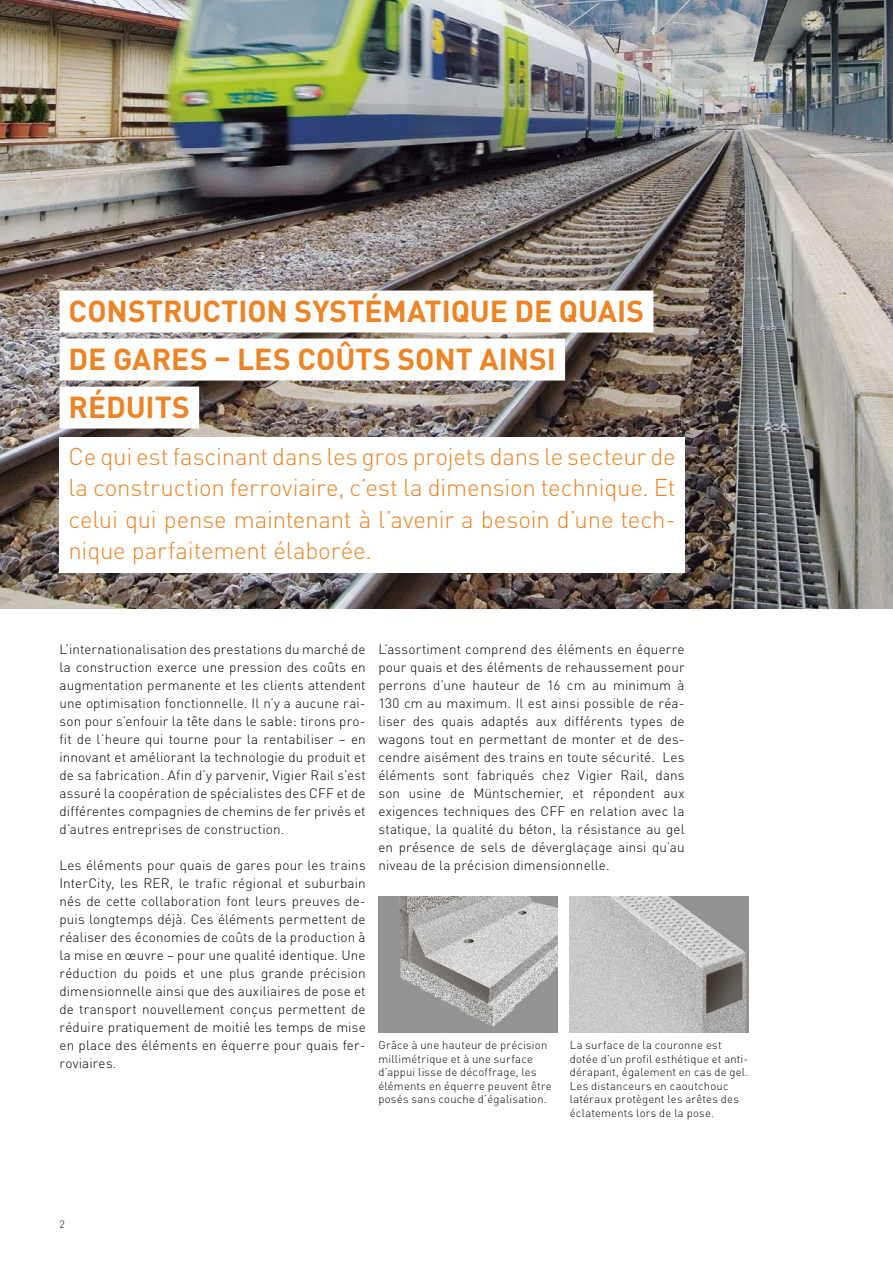
<style>
.page{position:relative;width:893px;height:1263px;background:#fff}
.page>*{position:absolute;margin:0;border:0;box-sizing:border-box;transform-origin:0 0}
.t1{font:700 30px/48px "DIN Pro";color:#ec8426}
.t2{font:300 24px/31.5px "DIN Pro";letter-spacing:-.01em;color:#ec8426;text-align:justify}
.t3{font:300 13.5px/18px "DIN Pro";letter-spacing:.01em;color:#000;text-align:justify}
.t4{font:300 11.25px/13.5px "DIN Pro";letter-spacing:.02em;color:#000}
.t5{font:300 10.5px "DIN Pro";color:#000}
</style>
<div class="page">
<img style="left:378px;top:897px;width:179px;height:135px">
<img style="left:570px;top:897px;width:178px;height:135px">
<img style="left:0;top:0;width:893px;height:609px">
<div style="left:60px;top:291px;width:593px;height:42px;background:#fff"></div>
<div style="left:60px;top:339px;width:505px;height:42px;background:#fff"></div>
<div style="left:60px;top:387px;width:139px;height:42px;background:#fff"></div>
<div style="left:60px;top:438px;width:625px;height:135px;background:#fff"></div>
<h1 class="t1" style="left:69px;top:284px;width:577px">CONSTRUCTION SYSTÉMATIQUE DE QUAIS<br>DE GARES – LES COÛTS SONT AINSI<br>RÉDUITS</h1>
<h2 class="t2" style="left:68px;top:438px;width:609px">Ce qui est fascinant dans les gros projets dans le secteur de la construction ferroviaire, c’est la dimension technique. Et celui qui pense maintenant à l’avenir a besoin d’une tech&shy;nique parfaitement élaborée.</h2>
<p class="t3" style="left:60px;top:638px;width:308px">L’internationalisation des prestations du marché de la construction exerce une pression des coûts en augmentation permanente et les clients attendent une optimisation fonctionnelle. Il n’y a aucune rai&shy;son pour s’enfouir la tête dans le sable: tirons pro&shy;fit de l’heure qui tourne pour la rentabiliser – en innovant et améliorant la technologie du produit et de sa fabrication. Afin d’y parvenir, Vigier Rail s’est assuré la coopération de spécialistes des CFF et de différentes compagnies de chemins de fer privés et d’autres entreprises de construction.</p>
<p class="t3" style="left:60px;top:854px;width:308px">Les éléments pour quais de gares pour les trains InterCity, les RER, le trafic régional et suburbain nés de cette collaboration font leurs preuves de&shy;puis longtemps déjà. Ces éléments permettent de réaliser des économies de coûts de la production à la mise en œuvre – pour une qualité identique. Une réduction du poids et une plus grande précision dimensionnelle ainsi que des auxiliaires de pose et de transport nouvellement conçus permettent de réduire pratiquement de moitié les temps de mise en place des éléments en équerre pour quais fer&shy;roviaires.</p>
<p class="t3" style="left:378px;top:638px;width:308px">L’assortiment comprend des éléments en équerre pour quais et des éléments de rehaussement pour perrons d’une hauteur de 16 cm au minimum à 130 cm au maximum. Il est ainsi possible de réa&shy;liser des quais adaptés aux différents types de wagons tout en permettant de monter et de des&shy;cendre aisément des trains en toute sécurité. Les éléments sont fabriqués chez Vigier Rail, dans son usine de Müntschemier, et répondent aux exigences techniques des CFF en relation avec la statique, la qualité du béton, la résistance au gel en présence de sels de déverglaçage ainsi qu’au niveau de la précision dimensionnelle.</p>
<p class="t4" style="left:378px;top:1037px;width:175px">Grâce à une hauteur de précision millimétrique et à une surface d’appui lisse de décoffrage, les éléments en équerre peuvent être posés sans couche d’égalisation.</p>
<p class="t4" style="left:570px;top:1037px;width:180px">La surface de la couronne est dotée d’un profil esthétique et anti&shy;dérapant, également en cas de gel.<br>Les distanceurs en caoutchouc latéraux protègent les arêtes des éclatements lors de la pose.</p>
<p class="t5" style="left:60px;top:1216px;width:7px">2</p>
</div>
